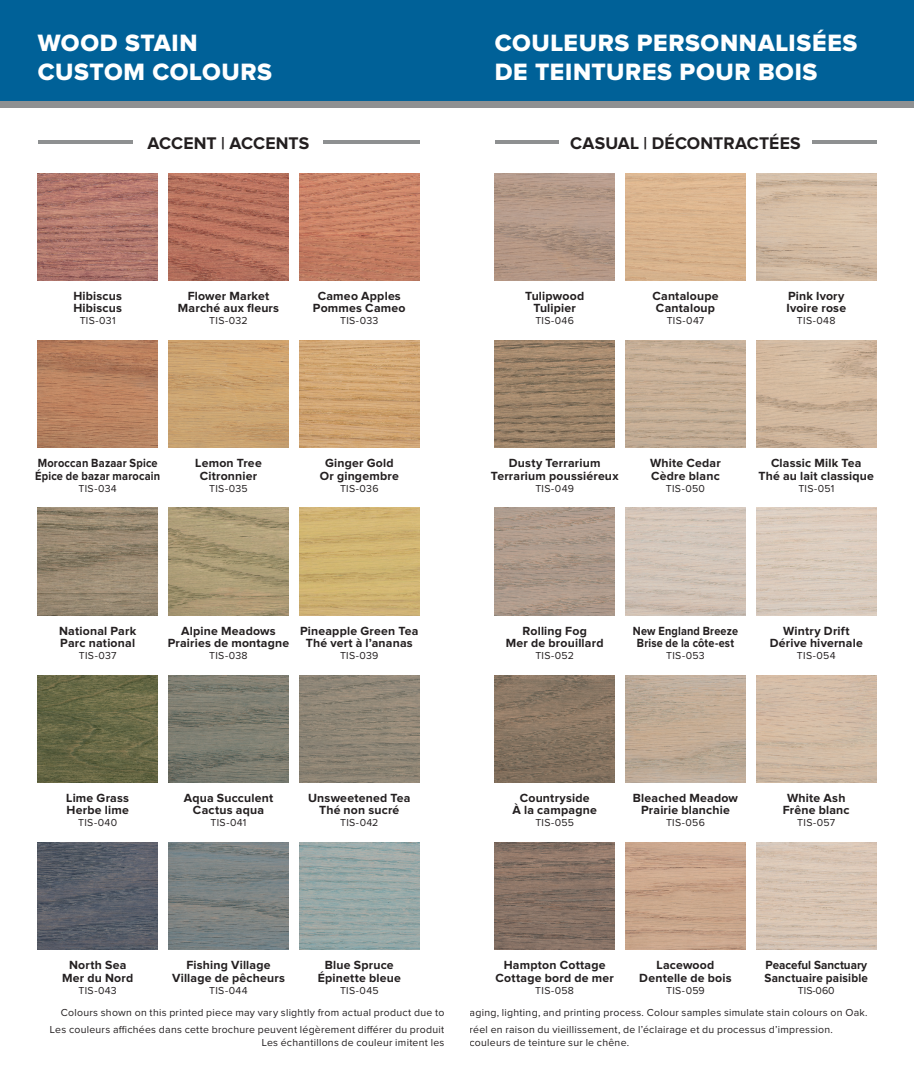
<style>
.page{position:relative;width:914px;height:1071px;background:#fff}
.page>*{position:absolute;margin:0;border:0;box-sizing:border-box;transform-origin:0 0}
.t1{font:24.5px "Proxima Nova Extrabld";letter-spacing:.025em;color:#fff}
.t2{font:700 17.5px "Proxima Nova";letter-spacing:.005em;color:#231f20}
.Color_Names{font:700 12.25px "Proxima Nova";letter-spacing:.015em;color:#231f20}
.Color_Names-2{font:700 12.25px "Proxima Nova";letter-spacing:.015em;color:#231f20;scale:.9 1}
.Color_Names-3{font:700 12.25px "Proxima Nova";letter-spacing:.015em;color:#231f20;scale:.95 1}
.Color_Names-4{font:700 12.25px "Proxima Nova";letter-spacing:.015em;color:#231f20;scale:.89 1}
.Color_Names-5{font:10.5px "Proxima Nova";letter-spacing:.025em;color:#231f20}
</style>
<div class="page">
<div style="left:0;top:0;width:914px;height:105px;background:#006198"></div>
<div style="left:0;top:102px;width:914px;height:6px;background:#8e9091"></div>
<hr style="left:38px;top:140px;width:381px;height:4px;background:#8e9091">
<div style="left:134px;top:126px;width:189px;height:32px;background:#fff"></div>
<hr style="left:495px;top:140px;width:381px;height:4px;background:#8e9091">
<div style="left:559px;top:126px;width:252px;height:32px;background:#fff"></div>
<img style="left:38px;top:173px;width:120px;height:107px">
<img style="left:169px;top:173px;width:119px;height:107px">
<img style="left:299px;top:173px;width:120px;height:107px">
<img style="left:38px;top:508px;width:120px;height:107px">
<img style="left:169px;top:508px;width:119px;height:107px">
<img style="left:299px;top:508px;width:120px;height:107px">
<img style="left:38px;top:675px;width:120px;height:107px">
<img style="left:169px;top:675px;width:119px;height:107px">
<img style="left:299px;top:675px;width:120px;height:107px">
<img style="left:38px;top:843px;width:120px;height:107px">
<img style="left:169px;top:843px;width:119px;height:107px">
<img style="left:299px;top:843px;width:120px;height:107px">
<img style="left:38px;top:341px;width:120px;height:107px">
<img style="left:169px;top:341px;width:119px;height:107px">
<img style="left:299px;top:341px;width:120px;height:107px">
<img style="left:495px;top:173px;width:119px;height:107px">
<img style="left:756px;top:173px;width:120px;height:107px">
<img style="left:495px;top:675px;width:119px;height:107px">
<img style="left:625px;top:675px;width:120px;height:107px">
<img style="left:495px;top:341px;width:119px;height:107px">
<img style="left:625px;top:341px;width:120px;height:107px">
<img style="left:756px;top:341px;width:120px;height:107px">
<img style="left:495px;top:508px;width:119px;height:107px">
<img style="left:625px;top:508px;width:120px;height:107px">
<img style="left:756px;top:508px;width:120px;height:107px">
<img style="left:756px;top:843px;width:120px;height:107px">
<img style="left:495px;top:843px;width:119px;height:107px">
<img style="left:625px;top:843px;width:120px;height:107px">
<p class="t1" style="left:38px;top:31px;width:161px">WOOD STAIN</p>
<p class="t1" style="left:38px;top:61px;width:236px">CUSTOM COLOURS</p>
<p class="t1" style="left:495px;top:31px;width:364px">COULEURS PERSONNALISÉES</p>
<p class="t1" style="left:495px;top:61px;width:324px">DE TEINTURES POUR BOIS</p>
<p class="t2" style="left:147px;top:135px;width:163px">ACCENT | ACCENTS</p>
<p class="t2" style="left:570px;top:135px;width:232px">CASUAL | DÉCONTRACTÉES</p>
<p class="Color_Names" style="left:73px;top:290px;width:50px">Hibiscus</p>
<p class="Color_Names" style="left:73px;top:303px;width:50px">Hibiscus</p>
<p class="Color_Names-5" style="left:80px;top:316px;width:37px">TIS-031</p>
<p class="Color_Names" style="left:188px;top:290px;width:83px">Flower Market</p>
<p class="Color_Names" style="left:178px;top:303px;width:103px">Marché aux fleurs</p>
<p class="Color_Names-5" style="left:209px;top:316px;width:40px">TIS-032</p>
<p class="Color_Names" style="left:318px;top:290px;width:85px">Cameo Apples</p>
<p class="Color_Names" style="left:313px;top:303px;width:94px">Pommes Cameo</p>
<p class="Color_Names-5" style="left:340px;top:316px;width:40px">TIS-033</p>
<p class="Color_Names" style="left:525px;top:290px;width:61px">Tulipwood</p>
<p class="Color_Names" style="left:533px;top:303px;width:44px">Tulipier</p>
<p class="Color_Names-5" style="left:535px;top:316px;width:40px">TIS-046</p>
<p class="Color_Names" style="left:652px;top:290px;width:68px">Cantaloupe</p>
<p class="Color_Names" style="left:656px;top:303px;width:61px">Cantaloup</p>
<p class="Color_Names-5" style="left:666px;top:316px;width:39px">TIS-047</p>
<p class="Color_Names" style="left:788px;top:290px;width:58px">Pink Ivory</p>
<p class="Color_Names" style="left:786px;top:303px;width:61px">Ivoire rose</p>
<p class="Color_Names-5" style="left:797px;top:316px;width:40px">TIS-048</p>
<p class="Color_Names-2" style="left:38px;top:458px;width:135px">Moroccan Bazaar Spice</p>
<p class="Color_Names-2" style="left:35px;top:470px;width:141px">Épice de bazar marocain</p>
<p class="Color_Names-5" style="left:79px;top:483px;width:40px">TIS-034</p>
<p class="Color_Names" style="left:195px;top:458px;width:68px">Lemon Tree</p>
<p class="Color_Names" style="left:200px;top:470px;width:59px">Citronnier</p>
<p class="Color_Names-5" style="left:209px;top:483px;width:40px">TIS-035</p>
<p class="Color_Names" style="left:325px;top:458px;width:70px">Ginger Gold</p>
<p class="Color_Names" style="left:320px;top:470px;width:80px">Or gingembre</p>
<p class="Color_Names-5" style="left:340px;top:483px;width:40px">TIS-036</p>
<p class="Color_Names" style="left:509px;top:458px;width:93px">Dusty Terrarium</p>
<p class="Color_Names" style="left:491px;top:470px;width:129px">Terrarium poussiéreux</p>
<p class="Color_Names-5" style="left:535px;top:483px;width:40px">TIS-049</p>
<p class="Color_Names" style="left:650px;top:458px;width:72px">White Cedar</p>
<p class="Color_Names" style="left:651px;top:470px;width:70px">Cèdre blanc</p>
<p class="Color_Names-5" style="left:666px;top:483px;width:41px">TIS-050</p>
<p class="Color_Names" style="left:771px;top:458px;width:92px">Classic Milk Tea</p>
<p class="Color_Names" style="left:758px;top:470px;width:117px">Thé au lait classique</p>
<p class="Color_Names-5" style="left:798px;top:483px;width:37px">TIS-051</p>
<p class="Color_Names" style="left:59px;top:625px;width:79px">National Park</p>
<p class="Color_Names" style="left:60px;top:637px;width:76px">Parc national</p>
<p class="Color_Names-5" style="left:79px;top:651px;width:39px">TIS-037</p>
<p class="Color_Names" style="left:181px;top:625px;width:96px">Alpine Meadows</p>
<p class="Color_Names" style="left:168px;top:637px;width:123px">Prairies de montagne</p>
<p class="Color_Names-5" style="left:209px;top:651px;width:40px">TIS-038</p>
<p class="Color_Names" style="left:300px;top:625px;width:120px">Pineapple Green Tea</p>
<p class="Color_Names" style="left:306px;top:637px;width:108px">Thé vert à l’ananas</p>
<p class="Color_Names-5" style="left:340px;top:651px;width:40px">TIS-039</p>
<p class="Color_Names" style="left:522px;top:625px;width:66px">Rolling Fog</p>
<p class="Color_Names" style="left:506px;top:637px;width:99px">Mer de brouillard</p>
<p class="Color_Names-5" style="left:535px;top:651px;width:40px">TIS-052</p>
<p class="Color_Names-4" style="left:633px;top:625px;width:120px">New England Breeze</p>
<p class="Color_Names-4" style="left:637px;top:637px;width:111px">Brise de la côte-est</p>
<p class="Color_Names-5" style="left:666px;top:651px;width:40px">TIS-053</p>
<p class="Color_Names" style="left:783px;top:625px;width:68px">Wintry Drift</p>
<p class="Color_Names" style="left:769px;top:637px;width:95px">Dérive hivernale</p>
<p class="Color_Names-5" style="left:797px;top:651px;width:40px">TIS-054</p>
<p class="Color_Names" style="left:66px;top:792px;width:64px">Lime Grass</p>
<p class="Color_Names" style="left:67px;top:805px;width:64px">Herbe lime</p>
<p class="Color_Names-5" style="left:78px;top:818px;width:40px">TIS-040</p>
<p class="Color_Names" style="left:184px;top:792px;width:91px">Aqua Succulent</p>
<p class="Color_Names" style="left:193px;top:805px;width:72px">Cactus aqua</p>
<p class="Color_Names-5" style="left:210px;top:818px;width:37px">TIS-041</p>
<p class="Color_Names" style="left:308px;top:792px;width:104px">Unsweetened Tea</p>
<p class="Color_Names" style="left:319px;top:805px;width:82px">Thé non sucré</p>
<p class="Color_Names-5" style="left:340px;top:818px;width:40px">TIS-042</p>
<p class="Color_Names" style="left:519px;top:792px;width:71px">Countryside</p>
<p class="Color_Names" style="left:512px;top:805px;width:86px">À la campagne</p>
<p class="Color_Names-5" style="left:535px;top:818px;width:40px">TIS-055</p>
<p class="Color_Names" style="left:633px;top:792px;width:107px">Bleached Meadow</p>
<p class="Color_Names" style="left:641px;top:805px;width:90px">Prairie blanchie</p>
<p class="Color_Names-5" style="left:666px;top:818px;width:40px">TIS-056</p>
<p class="Color_Names" style="left:787px;top:792px;width:60px">White Ash</p>
<p class="Color_Names" style="left:782px;top:805px;width:68px">Frêne blanc</p>
<p class="Color_Names-5" style="left:797px;top:818px;width:39px">TIS-057</p>
<p class="Color_Names" style="left:69px;top:960px;width:59px">North Sea</p>
<p class="Color_Names" style="left:62px;top:972px;width:73px">Mer du Nord</p>
<p class="Color_Names-5" style="left:79px;top:986px;width:40px">TIS-043</p>
<p class="Color_Names" style="left:186px;top:960px;width:86px">Fishing Village</p>
<p class="Color_Names" style="left:172px;top:972px;width:114px">Village de pêcheurs</p>
<p class="Color_Names-5" style="left:209px;top:986px;width:40px">TIS-044</p>
<p class="Color_Names" style="left:325px;top:960px;width:70px">Blue Spruce</p>
<p class="Color_Names" style="left:318px;top:972px;width:84px">Épinette bleue</p>
<p class="Color_Names-5" style="left:340px;top:986px;width:40px">TIS-045</p>
<p class="Color_Names" style="left:503px;top:960px;width:103px">Hampton Cottage</p>
<p class="Color_Names" style="left:495px;top:972px;width:120px">Cottage bord de mer</p>
<p class="Color_Names-5" style="left:535px;top:986px;width:40px">TIS-058</p>
<p class="Color_Names" style="left:656px;top:960px;width:59px">Lacewood</p>
<p class="Color_Names" style="left:639px;top:972px;width:94px">Dentelle de bois</p>
<p class="Color_Names-5" style="left:666px;top:986px;width:40px">TIS-059</p>
<p class="Color_Names-3" style="left:765px;top:960px;width:109px">Peaceful Sanctuary</p>
<p class="Color_Names-3" style="left:764px;top:972px;width:110px">Sanctuaire paisible</p>
<p class="Color_Names-5" style="left:797px;top:986px;width:38px">TIS-060</p>
<p class="Color_Names-5" style="left:61px;top:1008px;width:385px">Colours shown on this printed piece may vary slightly from actual product due to</p>
<p class="Color_Names-5" style="left:469px;top:1008px;width:399px">aging, lighting, and printing process. Colour samples simulate stain colours on Oak.</p>
<p class="Color_Names-5" style="left:50px;top:1025px;width:396px">Les couleurs affichées dans cette brochure peuvent légèrement différer du produit</p>
<p class="Color_Names-5" style="left:469px;top:1025px;width:365px">réel en raison du vieillissement, de l’éclairage et du processus d’impression.</p>
<p class="Color_Names-5" style="left:262px;top:1037px;width:184px">Les échantillons de couleur imitent les</p>
<p class="Color_Names-5" style="left:469px;top:1037px;width:161px">couleurs de teinture sur le chêne.</p>
</div>
